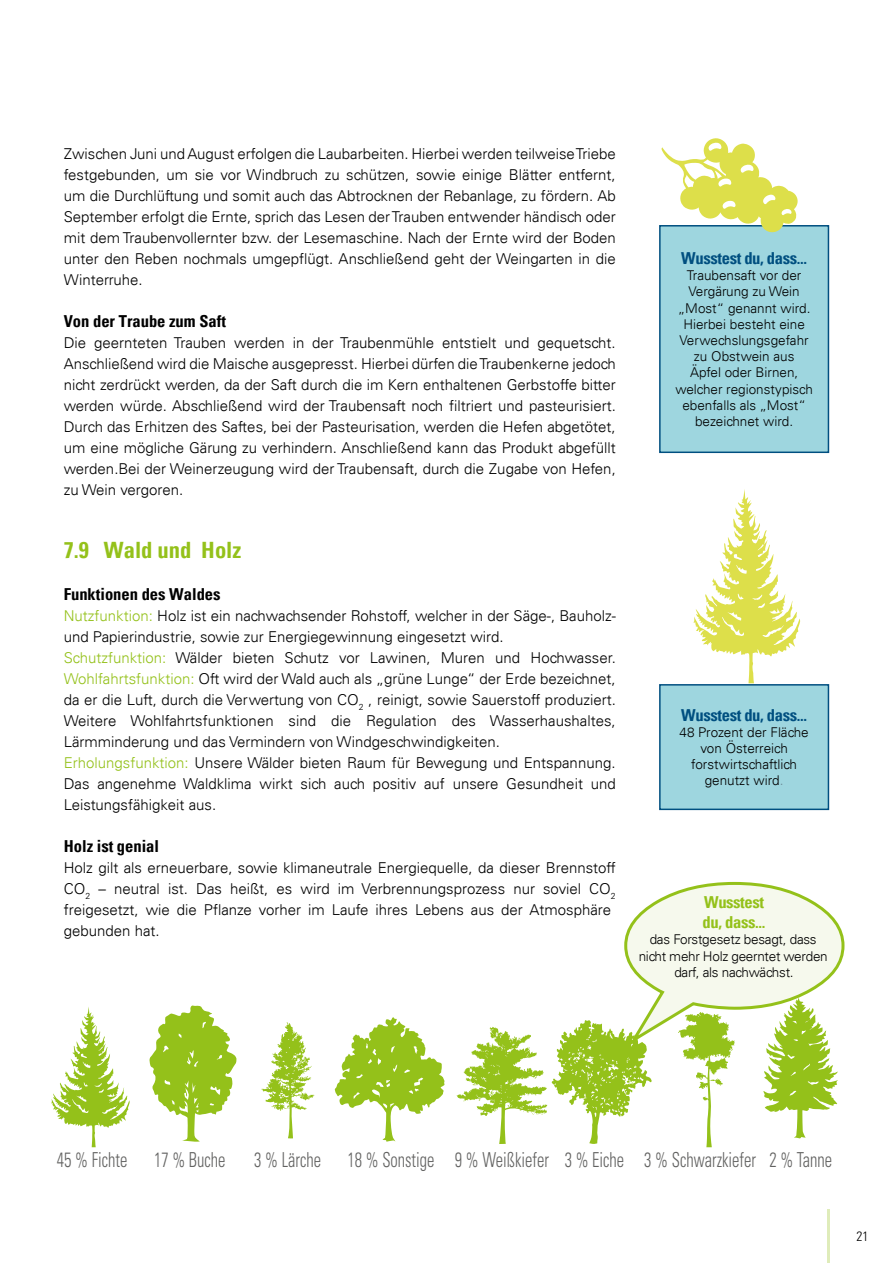
<style>
.page{position:relative;width:893px;height:1263px;background:#fff}
.page>*{position:absolute;margin:0;border:0;box-sizing:border-box;transform-origin:0 0}
.t1{font:700 condensed 22.5px "Univers";color:#94c11a}
.t2{font:300 condensed 20.7px "Univers LT";color:#626261;scale:.8 1}
.t3{font:700 condensed 16.5px "Univers";color:#000}
.t4{font:700 condensed 16.5px "Univers";letter-spacing:-.02em;color:#004f80}
.t5{font:700 condensed 16.5px/19.8px "Univers";letter-spacing:-.02em;color:#94c11a}
.t6{font:300 15px/21px "Univers";color:#000;text-align:justify}
.t7{font:300 13.5px/16.2px "Univers";color:#000;text-align:center}
.t8{font:300 13.5px/16.2px "Univers";letter-spacing:-.02em;color:#000;text-align:center}
.t9{font:300 condensed 13.5px "Univers LT";color:#000}
.s1{color:#94c11a}
.s2{color:#6c8b98}
</style>
<div class="page">
<hr style="left:827px;top:1209px;width:3px;height:54px;background:#94c11a">
<svg style="left:51px;top:1007px;width:79px;height:140px"></svg>
<svg style="left:693px;top:489px;width:107px;height:194px"></svg>
<svg style="left:334px;top:1017px;width:111px;height:125px"></svg>
<svg style="left:149px;top:1005px;width:88px;height:137px"></svg>
<svg style="left:261px;top:1022px;width:54px;height:116px"></svg>
<svg style="left:457px;top:881px;width:388px;height:266px"></svg>
<div style="left:660px;top:685px;width:168px;height:124px;background:#9ed6df"></div>
<div style="left:659px;top:684px;width:170px;height:126px;border:2px solid #004f80"></div>
<div style="left:660px;top:226px;width:168px;height:226px;background:#9ed6df"></div>
<div style="left:659px;top:225px;width:170px;height:228px;border:2px solid #004f80"></div>
<svg style="left:661px;top:138px;width:137px;height:95px"></svg>
<p class="t6" style="left:64px;top:143px;width:554px">Zwischen Juni und August erfolgen die Laubarbeiten. Hierbei werden teilweise Triebe festgebunden, um sie vor Windbruch zu schützen, sowie einige Blätter entfernt, um die Durchlüftung und somit auch das Abtrocknen der Rebanlage, zu fördern. Ab September erfolgt die Ernte, sprich das Lesen der Trauben entwender händisch oder mit dem Traubenvollernter bzw. der Lesemaschine. Nach der Ernte wird der Boden unter den Reben nochmals umgepflügt. Anschließend geht der Weingarten in die Winterruhe.</p>
<p class="t3" style="left:64px;top:311px;width:164px">Von der Traube zum Saft</p>
<p class="t6" style="left:64px;top:332px;width:554px">Die geernteten Trauben werden in der Traubenmühle entstielt und gequetscht.<br>Anschließend wird die Maische ausgepresst. Hierbei dürfen die Traubenkerne jedoch nicht zerdrückt werden, da der Saft durch die im Kern enthaltenen Gerbstoffe bitter werden würde. Abschließend wird der Traubensaft noch filtriert und pasteurisiert.<br>Durch das Erhitzen des Saftes, bei der Pasteurisation, werden die Hefen abgetötet, um eine mögliche Gärung zu verhindern. Anschließend kann das Produkt abgefüllt werden.Bei der Weinerzeugung wird der Traubensaft, durch die Zugabe von Hefen, zu Wein vergoren.</p>
<h1 class="t1" style="left:64px;top:536px;width:179px">7.9 Wald und Holz</h1>
<p class="t3" style="left:64px;top:584px;width:158px">Funktionen des Waldes</p>
<p class="t6" style="left:64px;top:605px;width:554px;text-align:left"><span class="s1">Nutzfunktion:</span> Holz ist ein nachwachsender Rohstoff, welcher in der Säge-, Bauholz&shy;und Papierindustrie, sowie zur Energiegewinnung eingesetzt wird.<br><span class="s1">Schutzfunktion:</span> Wälder bieten Schutz vor Lawinen, Muren und Hochwasser.<br><span class="s1">Wohlfahrtsfunktion:</span> Oft wird der Wald auch als „grüne Lunge“ der Erde bezeichnet, da er die Luft, durch die Verwertung von CO<sub>2</sub> , reinigt, sowie Sauerstoff produziert.<br>Weitere Wohlfahrtsfunktionen sind die Regulation des Wasserhaushaltes, Lärmminderung und das Vermindern von Windgeschwindigkeiten.<br><span class="s1">Erholungsfunktion:</span> Unsere Wälder bieten Raum für Bewegung und Entspannung.<br>Das angenehme Waldklima wirkt sich auch positiv auf unsere Gesundheit und Leistungsfähigkeit aus.</p>
<p class="t3" style="left:64px;top:836px;width:97px">Holz ist genial</p>
<p class="t6" style="left:64px;top:857px;width:554px;text-align:left">Holz gilt als erneuerbare, sowie klimaneutrale Energiequelle, da dieser Brennstoff CO<sub>2</sub> – neutral ist. Das heißt, es wird im Verbrennungsprozess nur soviel CO<sub>2 </sub>freigesetzt, wie die Pflanze vorher im Laufe ihres Lebens aus der Atmosphäre gebunden hat.</p>
<p class="t4" style="left:681px;top:248px;width:127px">Wusstest du, dass...</p>
<p class="t7" style="left:675px;top:267px;width:139px">Traubensaft vor der<br>Vergärung zu Wein „Most“ genannt wird.<br>Hierbei besteht eine<br>Verwechslungsgefahr zu Obstwein aus<br>Äpfel oder Birnen, welcher regionstypisch ebenfalls als „Most“ bezeichnet wird.</p>
<p class="t4" style="left:681px;top:705px;width:127px">Wusstest du, dass...</p>
<p class="t7" style="left:679px;top:724px;width:131px">48 Prozent der Fläche von Österreich forstwirtschaftlich genutzt wird<span class="s2">.</span></p>
<p class="t5" style="left:703px;top:893px;width:64px">Wusstest du, dass...</p>
<p class="t8" style="left:639px;top:931px;width:190px">das Forstgesetz besagt, dass nicht mehr Holz geerntet werden darf, als nachwächst.</p>
<h2 class="t2" style="left:57px;top:1147px;width:90px">45 % Fichte</h2>
<h2 class="t2" style="left:154px;top:1147px;width:91px">17 % Buche</h2>
<h2 class="t2" style="left:254px;top:1147px;width:85px">3 % Lärche</h2>
<h2 class="t2" style="left:347px;top:1147px;width:607px">18 % Sonstige 9 % Weißkiefer 3 % Eiche 3 % Schwarzkiefer 2 % Tanne</h2>
<p class="t9" style="left:856px;top:1228px;width:13px">21</p>
</div>
